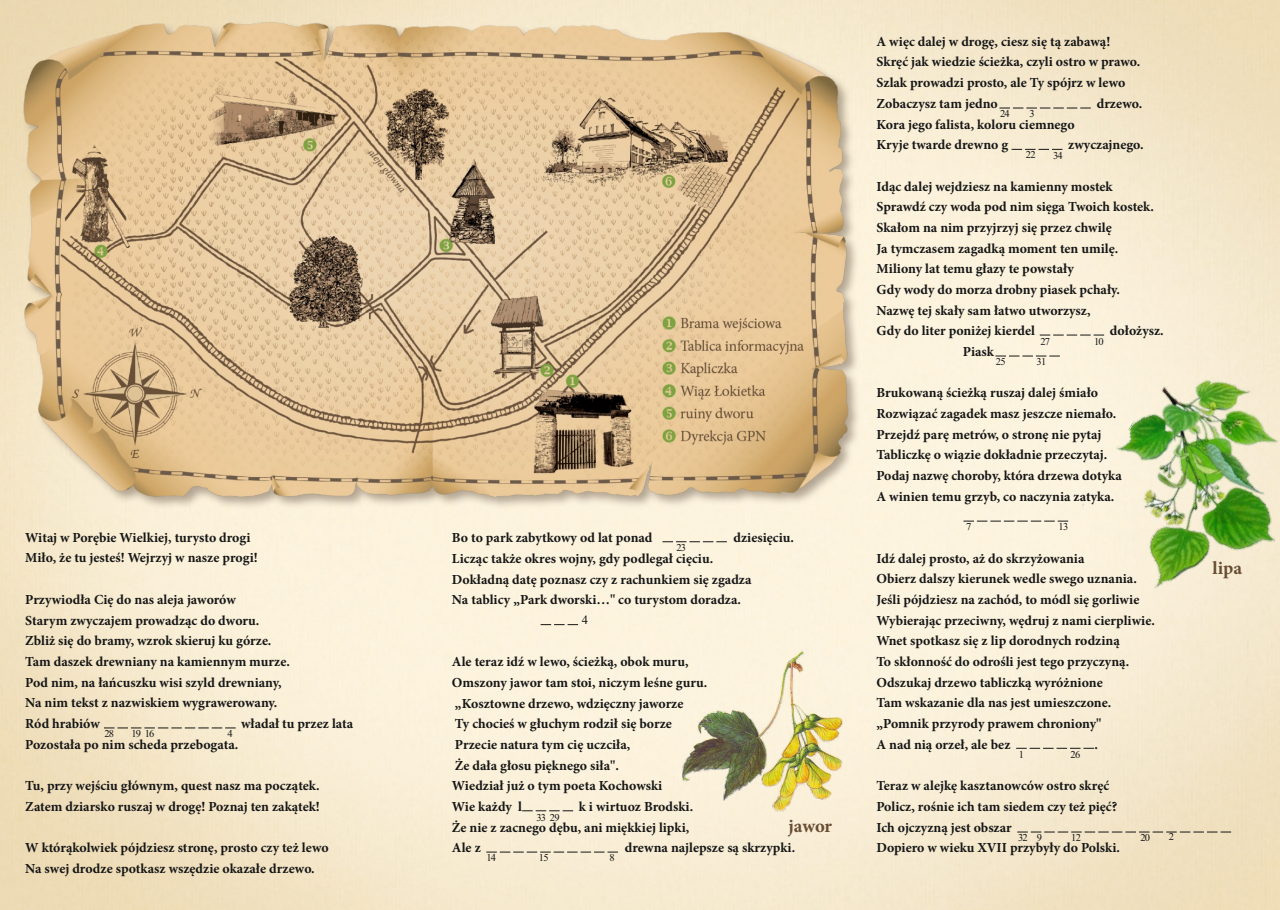
<style>
.page{position:relative;width:1280px;height:910px;background:#fff}
.page>*{position:absolute;margin:0;border:0;box-sizing:border-box;transform-origin:0 0}
.t1{font:700 18.6px "Minion Pro";color:#674c32}
.t2{font:700 13.8px/20.7px "Minion Pro";color:#151616}
.t3{font:12.6px "Times New Roman";color:#151616}
.t4{font:10.5px "Times New Roman";letter-spacing:-.075em;color:#151616}
</style>
<div class="page">
<img style="left:0;top:6px;width:870px;height:522px">
<svg style="left:104px;top:727px;width:132px;height:1px"></svg>
<svg style="left:963px;top:521px;width:101px;height:1px"></svg>
<svg style="left:1016px;top:748px;width:78px;height:1px"></svg>
<svg style="left:999px;top:108px;width:92px;height:1px"></svg>
<svg style="left:1040px;top:335px;width:64px;height:1px"></svg>
<svg style="left:995px;top:356px;width:65px;height:1px"></svg>
<svg style="left:1011px;top:149px;width:51px;height:1px"></svg>
<svg style="left:486px;top:852px;width:132px;height:1px"></svg>
<svg style="left:662px;top:541px;width:65px;height:1px"></svg>
<svg style="left:522px;top:810px;width:51px;height:1px"></svg>
<svg style="left:541px;top:624px;width:37px;height:1px"></svg>
<svg style="left:1017px;top:832px;width:214px;height:1px"></svg>
<img style="left:682px;top:650px;width:160px;height:162px">
<img style="left:1064px;top:348px;width:216px;height:281px">
<p class="t2" style="left:25px;top:528px;width:234px">Witaj w Porębie Wielkiej, turysto drogi<br>Miło, że tu jesteś! Wejrzyj w nasze progi!</p>
<p class="t2" style="left:25px;top:590px;width:266px">Przywiodła Cię do nas aleja jaworów<br>Starym zwyczajem prowadząc do dworu.<br>Zbliż się do bramy, wzrok skieruj ku górze.<br>Tam daszek drewniany na kamiennym murze.<br>Pod nim, na łańcuszku wisi szyld drewniany, Na nim tekst z nazwiskiem wygrawerowany.<br>Ród hrabiów</p>
<p class="t2" style="left:241px;top:714px;width:114px">władał tu przez lata</p>
<p class="t4" style="left:104px;top:729px;width:11px">28</p>
<p class="t4" style="left:131px;top:729px;width:24px">19 16</p>
<p class="t4" style="left:228px;top:729px;width:7px">4</p>
<p class="t2" style="left:25px;top:735px;width:215px">Pozostała po nim scheda przebogata.</p>
<p class="t2" style="left:25px;top:776px;width:296px">Tu, przy wejściu głównym, quest nasz ma początek.<br>Zatem dziarsko ruszaj w drogę! Poznaj ten zakątek!</p>
<p class="t2" style="left:25px;top:838px;width:305px">W którąkolwiek pójdziesz stronę, prosto czy też lewo<br>Na swej drodze spotkasz wszędzie okazałe drzewo.</p>
<p class="t2" style="left:452px;top:529px;width:202px">Bo to park zabytkowy od lat ponad</p>
<p class="t2" style="left:733px;top:529px;width:62px">dziesięciu.</p>
<p class="t2" style="left:452px;top:549px;width:301px">Licząc także okres wojny, gdy podlegał cięciu.<br>Dokładną datę poznasz czy z rachunkiem się zgadza<br>Na tablicy „Park dworski…" co turystom doradza.</p>
<p class="t4" style="left:676px;top:543px;width:11px">23</p>
<p class="t3" style="left:582px;top:615px;width:8px">4</p>
<p class="t2" style="left:452px;top:653px;width:257px">Ale teraz idź w lewo, ścieżką, obok muru, Omszony jawor tam stoi, niczym leśne guru. „Kosztowne drzewo, wdzięczny jaworze<br>Ty chocieś w głuchym rodził się borze Przecie natura tym cię uczciła,<br>Że dała głosu pięknego siła".<br>Wiedział już o tym poeta Kochowski<br>Wie każdy l</p>
<p class="t2" style="left:452px;top:798px;width:243px;text-indent:127px">k i wirtuoz Brodski.<br>Że nie z zacnego dębu, ani miękkiej lipki,<br>Ale z</p>
<p class="t4" style="left:536px;top:813px;width:25px">33 29</p>
<h1 class="t1" style="left:788px;top:819px;width:45px">jawor</h1>
<p class="t2" style="left:625px;top:839px;width:172px">drewna najlepsze są skrzypki.</p>
<p class="t4" style="left:486px;top:854px;width:11px">14</p>
<p class="t4" style="left:539px;top:854px;width:11px">15</p>
<p class="t4" style="left:609px;top:854px;width:7px">8</p>
<p class="t2" style="left:876px;top:32px;width:265px">A więc dalej w drogę, ciesz się tą zabawą!<br>Skręć jak wiedzie ścieżka, czyli ostro w prawo.<br>Szlak prowadzi prosto, ale Ty spójrz w lewo Zobaczysz tam jedno</p>
<p class="t2" style="left:1097px;top:94px;width:47px">drzewo.</p>
<p class="t4" style="left:1000px;top:110px;width:11px">24</p>
<p class="t4" style="left:1029px;top:110px;width:7px">3</p>
<p class="t2" style="left:876px;top:115px;width:200px">Kora jego falista, koloru ciemnego<br>Kryje twarde drewno g</p>
<p class="t2" style="left:1068px;top:136px;width:77px">zwyczajnego.</p>
<p class="t2" style="left:876px;top:177px;width:279px">Idąc dalej wejdziesz na kamienny mostek Sprawdź czy woda pod nim sięga Twoich kostek.<br>Skałom na nim przyjrzyj się przez chwilę<br>Ja tymczasem zagadką moment ten umilę.<br>Miliony lat temu głazy te powstały<br>Gdy wody do morza drobny piasek pchały.<br>Nazwę tej skały sam łatwo utworzysz,<br>Gdy do liter poniżej kierdel</p>
<p class="t4" style="left:1026px;top:151px;width:11px">22</p>
<p class="t4" style="left:1053px;top:151px;width:11px">34</p>
<p class="t2" style="left:1110px;top:322px;width:55px">dołożysz.</p>
<p class="t4" style="left:1040px;top:337px;width:11px">27</p>
<p class="t4" style="left:1094px;top:337px;width:11px">10</p>
<p class="t2" style="left:963px;top:343px;width:33px">Piask</p>
<p class="t4" style="left:1036px;top:358px;width:11px">31</p>
<p class="t4" style="left:996px;top:358px;width:11px">25</p>
<p class="t2" style="left:876px;top:384px;width:247px">Brukowaną ścieżką ruszaj dalej śmiało Rozwiązać zagadek masz jeszcze niemało.<br>Przejdź parę metrów, o stronę nie pytaj Tabliczkę o wiązie dokładnie przeczytaj.<br>Podaj nazwę choroby, która drzewa dotyka A winien temu grzyb, co naczynia zatyka.</p>
<p class="t4" style="left:966px;top:523px;width:7px">7</p>
<p class="t4" style="left:1058px;top:523px;width:11px">13</p>
<p class="t2" style="left:876px;top:549px;width:280px">Idź dalej prosto, aż do skrzyżowania<br>Obierz dalszy kierunek wedle swego uznania.<br>Jeśli pójdziesz na zachód, to módl się gorliwie Wybierając przeciwny, wędruj z nami cierpliwie.<br>Wnet spotkasz się z lip dorodnych rodziną<br>To skłonność do odrośli jest tego przyczyną.<br>Odszukaj drzewo tabliczką wyróżnione<br>Tam wskazanie dla nas jest umieszczone. „Pomnik przyrody prawem chroniony"<br>A nad nią orzeł, ale bez</p>
<p class="t2" style="left:1094px;top:735px;width:5px">.</p>
<p class="t2" style="left:876px;top:777px;width:245px">Teraz w alejkę kasztanowców ostro skręć Policz, rośnie ich tam siedem czy też pięć?<br>Ich ojczyzną jest obszar<br>Dopiero w wieku XVII przybyły do Polski.</p>
<p class="t4" style="left:1019px;top:750px;width:7px">1</p>
<p class="t4" style="left:1070px;top:750px;width:11px">26</p>
<p class="t4" style="left:1037px;top:833px;width:7px">9</p>
<p class="t4" style="left:1071px;top:833px;width:11px">12</p>
<p class="t4" style="left:1140px;top:833px;width:11px">20</p>
<p class="t4" style="left:1169px;top:833px;width:7px">2</p>
<p class="t4" style="left:1018px;top:833px;width:11px">32</p>
<h1 class="t1" style="left:1213px;top:560px;width:31px">lipa</h1>
</div>
